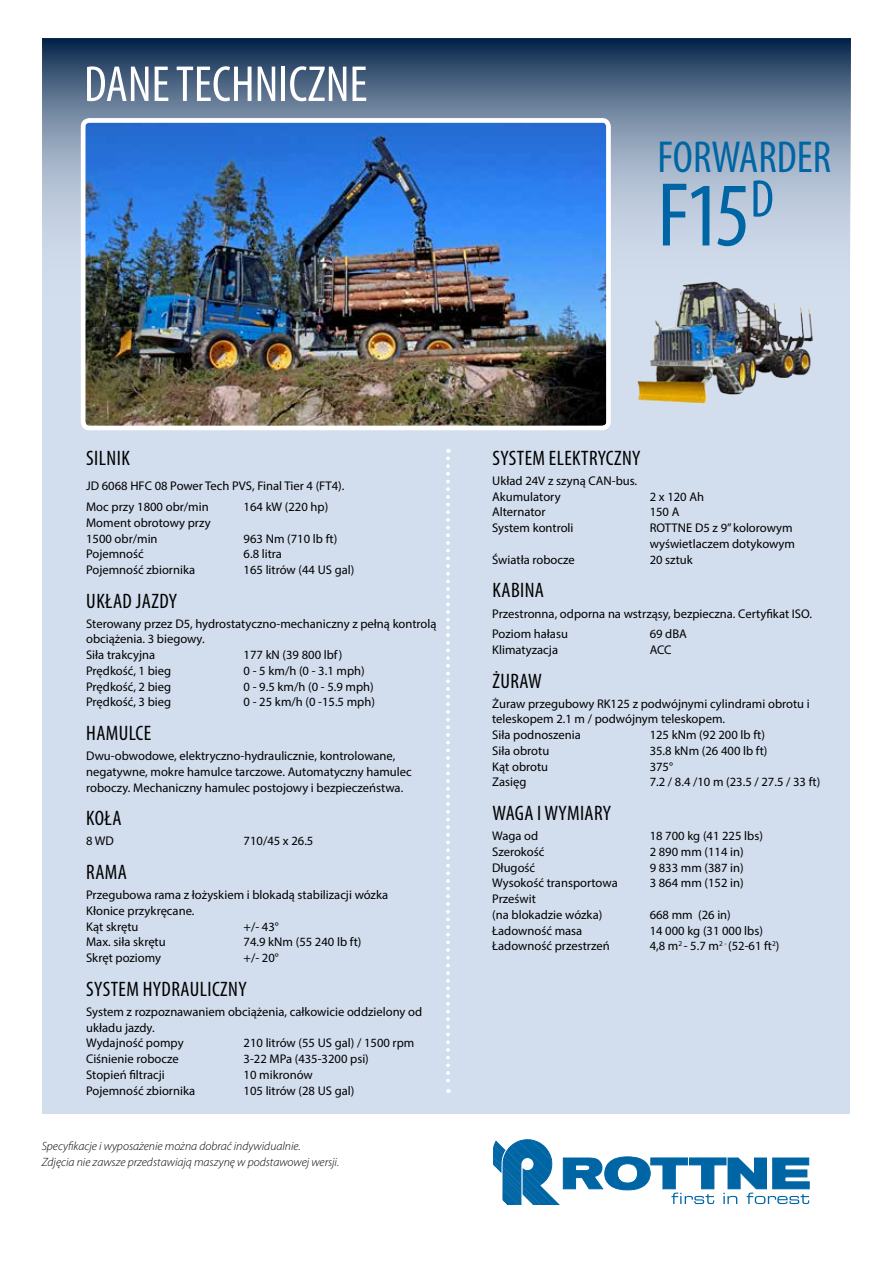
<style>
.page{position:relative;width:893px;height:1263px;background:#fff}
.page>*{position:absolute;margin:0;border:0;box-sizing:border-box;transform-origin:0 0}
.t1{font:condensed 91.5px "Myriad Pro";color:#0065a4}
.t2{font:condensed 51px "Myriad Pro";color:#fff}
.t3{font:condensed 45px "Myriad Pro";color:#0065a4}
.t4{font:condensed 21px "Myriad Pro";letter-spacing:.02em;color:#000}
.t5{font:12.6px/15.8px "Myriad Pro";color:#000}
.t6{font:italic 300 12px/15.8px "Myriad Pro";color:#000}
</style>
<div class="page">
<div style="left:43px;top:38px;width:807px;height:1076px;background:#d2dded"></div>
<svg style="left:43px;top:38px;width:807px;height:193px;background:#637994"></svg>
<svg style="left:446px;top:449px;width:4px;height:644px"></svg>
<svg style="left:493px;top:1140px;width:316px;height:64px"></svg>
<img style="left:638px;top:281px;width:175px;height:123px">
<img style="left:86px;top:123px;width:520px;height:302px">
<div style="left:81px;top:118px;width:530px;height:312px;border:4px solid #fff;border-radius:6px"></div>
<h2 class="t2" style="left:84px;top:53px;width:285px">DANE TECHNICZNE</h2>
<h3 class="t3" style="left:657px;top:130px;width:175px">FORWARDER</h3>
<h1 class="t1" style="left:657px;top:160px;width:118px">F15<sup>D</sup></h1>
<h3 class="t4" style="left:86px;top:445px;width:45px">SILNIK</h3>
<p class="t5" style="left:86px;top:475px;width:260px;line-height:21px">JD 6068 HFC 08 Power Tech PVS, Final Tier 4 (FT4).<br>Moc przy 1800 obr/min</p>
<p class="t5" style="left:244px;top:499px;width:86px">164 kW (220 hp)</p>
<p class="t5" style="left:86px;top:514px;width:126px">Moment obrotowy przy<br>1500 obr/min</p>
<p class="t5" style="left:244px;top:530px;width:95px">963 Nm (710 lb ft)</p>
<p class="t5" style="left:86px;top:546px;width:59px">Pojemność</p>
<p class="t5" style="left:244px;top:546px;width:40px">6.8 litra</p>
<p class="t5" style="left:86px;top:562px;width:111px">Pojemność zbiornika</p>
<p class="t5" style="left:244px;top:562px;width:112px">165 litrów (44 US gal)</p>
<h3 class="t4" style="left:86px;top:588px;width:92px">UKŁAD JAZDY</h3>
<p class="t5" style="left:86px;top:615px;width:352px">Sterowany przez D5, hydrostatyczno-mechaniczny z pełną kontrolą obciążenia. 3 biegowy.<br>Siła trakcyjna</p>
<p class="t5" style="left:244px;top:647px;width:100px">177 kN (39 800 lbf)</p>
<p class="t5" style="left:86px;top:663px;width:87px">Prędkość, 1 bieg</p>
<p class="t5" style="left:244px;top:663px;width:123px">0 - 5 km/h (0 - 3.1 mph)</p>
<p class="t5" style="left:86px;top:678px;width:87px">Prędkość, 2 bieg</p>
<p class="t5" style="left:244px;top:678px;width:132px">0 - 9.5 km/h (0 - 5.9 mph)</p>
<p class="t5" style="left:86px;top:694px;width:87px">Prędkość, 3 bieg</p>
<p class="t5" style="left:244px;top:694px;width:133px">0 - 25 km/h (0 -15.5 mph)</p>
<h3 class="t4" style="left:86px;top:720px;width:67px">HAMULCE</h3>
<p class="t5" style="left:86px;top:748px;width:327px">Dwu-obwodowe, elektryczno-hydraulicznie, kontrolowane, negatywne, mokre hamulce tarczowe. Automatyczny hamulec roboczy. Mechaniczny hamulec postojowy i bezpieczeństwa.</p>
<h3 class="t4" style="left:86px;top:806px;width:37px">KOŁA</h3>
<p class="t5" style="left:86px;top:833px;width:29px">8 WD</p>
<p class="t5" style="left:244px;top:833px;width:71px">710/45 x 26.5</p>
<h3 class="t4" style="left:86px;top:859px;width:42px">RAMA</h3>
<p class="t5" style="left:86px;top:887px;width:304px">Przegubowa rama z łożyskiem i blokadą stabilizacji wózka<br>Kłonice przykręcane.<br>Kąt skrętu</p>
<p class="t5" style="left:244px;top:918px;width:37px">+/- 43°</p>
<p class="t5" style="left:86px;top:934px;width:81px">Max. siła skrętu</p>
<p class="t5" style="left:244px;top:934px;width:119px">74.9 kNm (55 240 lb ft)</p>
<p class="t5" style="left:86px;top:950px;width:77px">Skręt poziomy</p>
<p class="t5" style="left:244px;top:950px;width:37px">+/- 20°</p>
<h3 class="t4" style="left:86px;top:976px;width:162px">SYSTEM HYDRAULICZNY</h3>
<p class="t5" style="left:86px;top:1003px;width:338px">System z rozpoznawaniem obciążenia, całkowicie oddzielony od układu jazdy.<br>Wydajność pompy</p>
<p class="t5" style="left:244px;top:1035px;width:172px">210 litrów (55 US gal) / 1500 rpm</p>
<p class="t5" style="left:86px;top:1051px;width:94px">Ciśnienie robocze</p>
<p class="t5" style="left:244px;top:1051px;width:127px">3-22 MPa (435-3200 psi)</p>
<p class="t5" style="left:86px;top:1066px;width:80px">Stopień filtracji</p>
<p class="t5" style="left:244px;top:1066px;width:71px">10 mikronów</p>
<p class="t5" style="left:86px;top:1082px;width:111px">Pojemność zbiornika</p>
<p class="t5" style="left:244px;top:1082px;width:112px">105 litrów (28 US gal)</p>
<p class="t6" style="left:42px;top:1138px;width:299px">Specyfikacje i wyposażenie można dobrać indywidualnie.<br>Zdjęcia nie zawsze przedstawiają maszynę w podstawowej wersji.</p>
<h3 class="t4" style="left:492px;top:445px;width:150px">SYSTEM ELEKTRYCZNY</h3>
<p class="t5" style="left:492px;top:472px;width:147px">Układ 24V z szyną CAN-bus.<br>Akumulatory</p>
<p class="t5" style="left:650px;top:488px;width:56px">2 x 120 Ah</p>
<p class="t5" style="left:492px;top:504px;width:55px">Alternator</p>
<p class="t5" style="left:650px;top:504px;width:31px">150 A</p>
<p class="t5" style="left:492px;top:520px;width:83px">System kontroli</p>
<p class="t5" style="left:650px;top:520px;width:147px">ROTTNE D5 z 9” kolorowym wyświetlaczem dotykowym</p>
<p class="t5" style="left:492px;top:551px;width:84px">Światła robocze</p>
<p class="t5" style="left:650px;top:551px;width:45px">20 sztuk</p>
<h3 class="t4" style="left:492px;top:578px;width:53px">KABINA</h3>
<p class="t5" style="left:492px;top:604px;width:321px;line-height:20px">Przestronna, odporna na wstrząsy, bezpieczna. Certyfikat ISO.<br>Poziom hałasu</p>
<p class="t5" style="left:650px;top:626px;width:39px">69 dBA</p>
<p class="t5" style="left:492px;top:642px;width:67px">Klimatyzacja</p>
<p class="t5" style="left:650px;top:642px;width:23px">ACC</p>
<h3 class="t4" style="left:492px;top:668px;width:51px">ŻURAW</h3>
<p class="t5" style="left:492px;top:695px;width:319px">Żuraw przegubowy RK125 z podwójnymi cylindrami obrotu i teleskopem 2.1 m / podwójnym teleskopem.<br>Siła podnoszenia</p>
<p class="t5" style="left:650px;top:727px;width:117px">125 kNm (92 200 lb ft)</p>
<p class="t5" style="left:492px;top:743px;width:59px">Siła obrotu</p>
<p class="t5" style="left:650px;top:743px;width:119px">35.8 kNm (26 400 lb ft)</p>
<p class="t5" style="left:492px;top:758px;width:58px">Kąt obrotu</p>
<p class="t5" style="left:650px;top:758px;width:25px">375°</p>
<p class="t5" style="left:492px;top:774px;width:36px">Zasięg</p>
<p class="t5" style="left:650px;top:774px;width:172px">7.2 / 8.4 /10 m (23.5 / 27.5 / 33 ft)</p>
<h3 class="t4" style="left:492px;top:800px;width:120px">WAGA I WYMIARY</h3>
<p class="t5" style="left:492px;top:828px;width:48px">Waga od</p>
<p class="t5" style="left:650px;top:828px;width:115px">18 700 kg (41 225 lbs)</p>
<p class="t5" style="left:492px;top:844px;width:54px">Szerokość</p>
<p class="t5" style="left:650px;top:844px;width:96px">2 890 mm (114 in)</p>
<p class="t5" style="left:492px;top:859px;width:45px">Długość</p>
<p class="t5" style="left:650px;top:859px;width:96px">9 833 mm (387 in)</p>
<p class="t5" style="left:492px;top:875px;width:127px">Wysokość transportowa</p>
<p class="t5" style="left:650px;top:875px;width:96px">3 864 mm (152 in)</p>
<p class="t5" style="left:492px;top:891px;width:112px">Prześwit<br>(na blokadzie wózka)</p>
<p class="t5" style="left:650px;top:907px;width:83px">668 mm (26 in)</p>
<p class="t5" style="left:492px;top:922px;width:92px">Ładowność masa</p>
<p class="t5" style="left:650px;top:922px;width:115px">14 000 kg (31 000 lbs)</p>
<p class="t5" style="left:492px;top:938px;width:119px">Ładowność przestrzeń</p>
<p class="t5" style="left:650px;top:938px;width:131px">4,8 m<sup>2</sup> - 5.7 m<sup>2</sup> <sup>-</sup> (52-61 ft<sup>2</sup>)</p>
</div>
